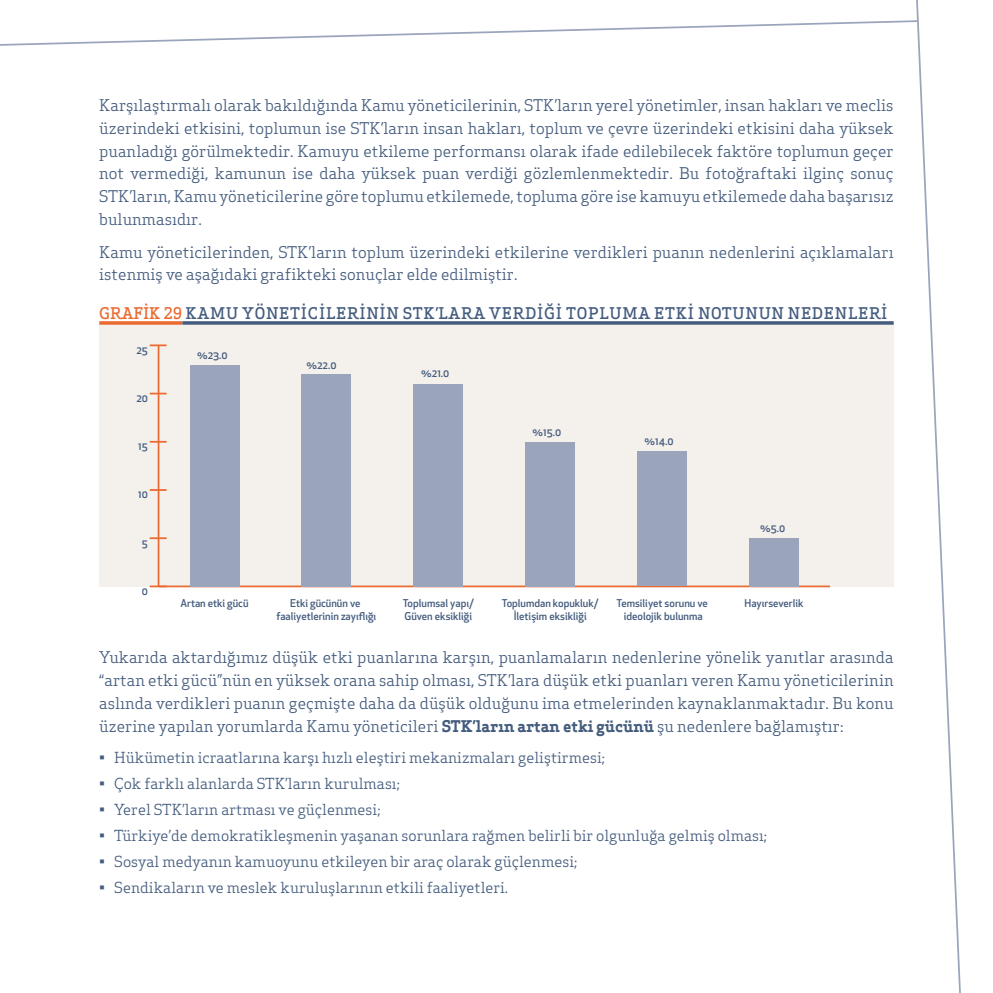
<style>
.page{position:relative;width:993px;height:993px;background:#fff}
.page>*{position:absolute;margin:0;border:0;box-sizing:border-box;transform-origin:0 0}
.t1{font:15.75px/22.8px "Apex Serif";color:#445c7e;text-align:justify}
.t2{font:500 15.75px "Apex Serif";letter-spacing:.05em;color:#445c7e}
.t3{font:14.88px "Apex Serif";color:#445c7e}
.t4{font:500 10.5px/12.6px "Apex New";color:#445c7e;text-align:center}
.s1{color:#eb6a31}
.s2{font-weight:700}
</style>
<div class="page">
<svg style="left:916px;top:0;width:45px;height:992px"></svg>
<svg style="left:0;top:19px;width:919px;height:56px"></svg>
<div style="left:99px;top:322px;width:794px;height:264px;background:#f4f1ec"></div>
<hr style="left:99px;top:321px;width:83px;height:3px;background:#eb6a31">
<hr style="left:182px;top:321px;width:711px;height:3px;background:#445c7e">
<hr style="left:158px;top:585px;width:671px;height:2px;background:#eb6a31">
<hr style="left:158px;top:345px;width:1px;height:241px;background:#eb6a31">
<svg style="left:150px;top:585px;width:16px;height:2px"></svg>
<svg style="left:150px;top:537px;width:16px;height:2px"></svg>
<svg style="left:150px;top:489px;width:16px;height:1px"></svg>
<svg style="left:150px;top:441px;width:16px;height:1px"></svg>
<svg style="left:150px;top:392px;width:16px;height:2px"></svg>
<svg style="left:150px;top:344px;width:16px;height:2px"></svg>
<div style="left:190px;top:364px;width:49px;height:222px;background:#9aa5bc"></div>
<div style="left:301px;top:374px;width:50px;height:212px;background:#9aa5bc"></div>
<div style="left:413px;top:384px;width:50px;height:202px;background:#9aa5bc"></div>
<div style="left:525px;top:441px;width:50px;height:145px;background:#9aa5bc"></div>
<div style="left:637px;top:451px;width:49px;height:135px;background:#9aa5bc"></div>
<div style="left:749px;top:538px;width:49px;height:48px;background:#9aa5bc"></div>
<p class="t1" style="left:99px;top:94px;width:795px">Karşılaştırmalı olarak bakıldığında Kamu yöneticilerinin, STK’ların yerel yönetimler, insan hakları ve meclis üzerindeki etkisini, toplumun ise STK’ların insan hakları, toplum ve çevre üzerindeki etkisini daha yüksek puanladığı görülmektedir. Kamuyu etkileme performansı olarak ifade edilebilecek faktöre toplumun geçer not vermediği, kamunun ise daha yüksek puan verdiği gözlemlenmektedir. Bu fotoğraftaki ilginç sonuç STK’ların, Kamu yöneticilerine göre toplumu etkilemede, topluma göre ise kamuyu etkilemede daha başarısız bulunmasıdır.</p>
<p class="t1" style="left:99px;top:240px;width:795px">Kamu yöneticilerinden, STK’ların toplum üzerindeki etkilerine verdikleri puanın nedenlerini açıklamaları istenmiş ve aşağıdaki grafikteki sonuçlar elde edilmiştir.</p>
<p class="t2" style="left:99px;top:303px;width:787px"><span class="s1">GRAFİK 29</span> KAMU YÖNETICILERININ STK’LARA VERDIĞI TOPLUMA ETKI NOTUNUN NEDENLERI</p>
<p class="t4" style="left:197px;top:348px;width:32px">%23.0</p>
<p class="t4" style="left:306px;top:358px;width:31px">%22.0</p>
<p class="t4" style="left:421px;top:366px;width:30px">%21.0</p>
<p class="t4" style="left:136px;top:343px;width:13px">25</p>
<p class="t4" style="left:136px;top:391px;width:13px">20</p>
<p class="t4" style="left:138px;top:440px;width:11px">15</p>
<p class="t4" style="left:138px;top:488px;width:11px">10</p>
<p class="t4" style="left:142px;top:536px;width:8px">5</p>
<p class="t4" style="left:142px;top:584px;width:8px">0</p>
<p class="t4" style="left:532px;top:425px;width:30px">%15.0</p>
<p class="t4" style="left:644px;top:434px;width:30px">%14.0</p>
<p class="t4" style="left:180px;top:596px;width:70px">Artan etki gücü</p>
<p class="t4" style="left:276px;top:596px;width:101px">Etki gücünün ve faaliyetlerinin zayıflığı</p>
<p class="t4" style="left:402px;top:596px;width:73px;text-align:left">Toplumsal yapı/<br>Güven eksikliği</p>
<p class="t4" style="left:760px;top:521px;width:27px">%5.0</p>
<p class="t4" style="left:501px;top:596px;width:98px">Toplumdan kopukluk/<br>İletişim eksikliği</p>
<p class="t4" style="left:616px;top:596px;width:93px">Temsiliyet sorunu ve</p>
<p class="t4" style="left:744px;top:596px;width:61px">Hayırseverlik</p>
<p class="t4" style="left:623px;top:609px;width:80px">ideolojik bulunma</p>
<p class="t1" style="left:99px;top:646px;width:795px">Yukarıda aktardığımız düşük etki puanlarına karşın, puanlamaların nedenlerine yönelik yanıtlar arasında “artan etki gücü”nün en yüksek orana sahip olması, STK’lara düşük etki puanları veren Kamu yöneticilerinin aslında verdikleri puanın geçmişte daha da düşük olduğunu ima etmelerinden kaynaklanmaktadır. Bu konu üzerine yapılan yorumlarda Kamu yöneticileri <span class="s2">STK’ların artan etki gücünü</span> şu nedenlere bağlamıştır:</p>
<p class="t3" style="left:99px;top:747px;width:507px">• Hükümetin icraatlarına karşı hızlı eleştiri mekanizmaları geliştirmesi;</p>
<p class="t3" style="left:99px;top:773px;width:302px">• Çok farklı alanlarda STK’ların kurulması;</p>
<p class="t3" style="left:99px;top:799px;width:283px">• Yerel STK’ların artması ve güçlenmesi;</p>
<p class="t3" style="left:99px;top:825px;width:669px">• Türkiye’de demokratikleşmenin yaşanan sorunlara rağmen belirli bir olgunluğa gelmiş olması;</p>
<p class="t3" style="left:99px;top:851px;width:479px">• Sosyal medyanın kamuoyunu etkileyen bir araç olarak güçlenmesi;</p>
<p class="t3" style="left:99px;top:877px;width:410px">• Sendikaların ve meslek kuruluşlarının etkili faaliyetleri.</p>
</div>
